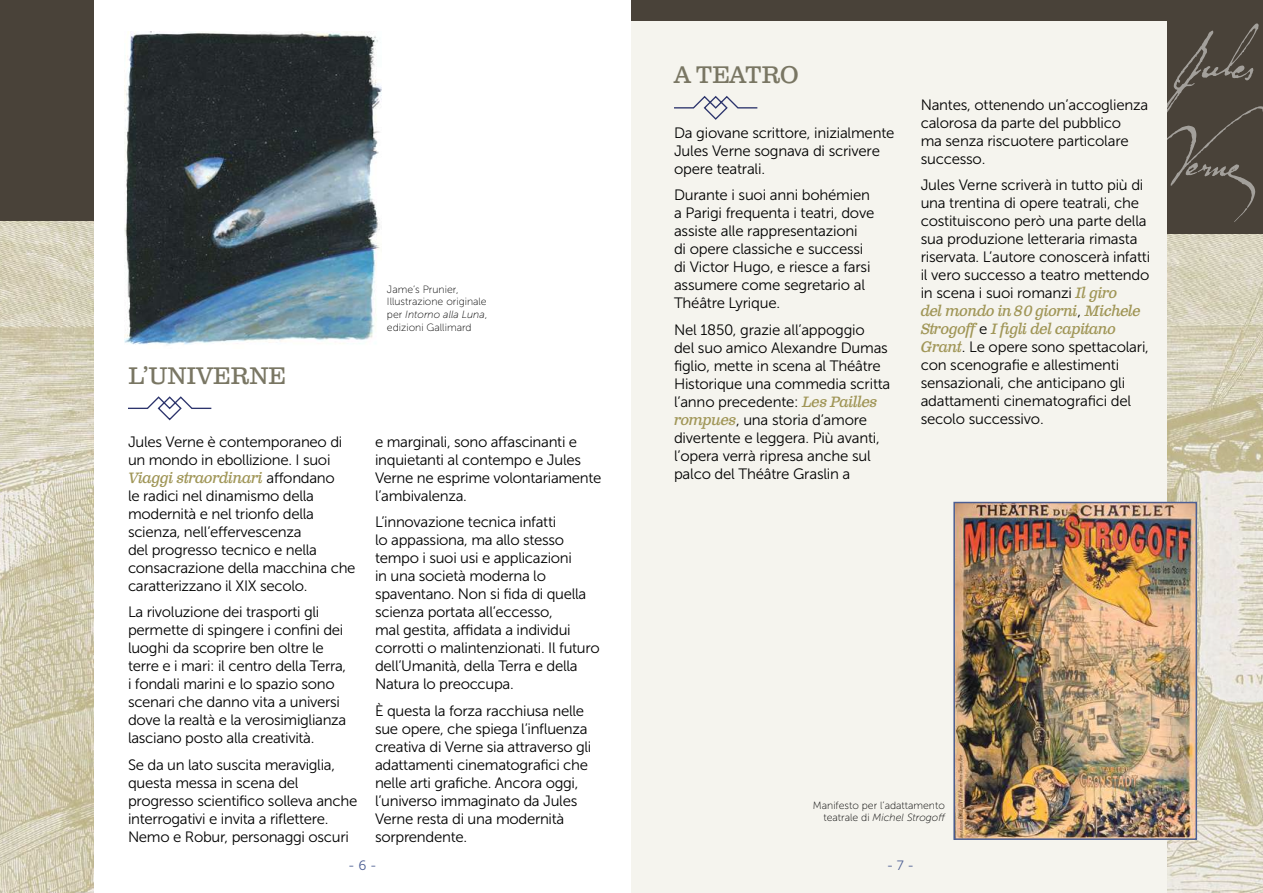
<style>
.page{position:relative;width:1263px;height:893px;background:#fff}
.page>*{position:absolute;margin:0;border:0;box-sizing:border-box;transform-origin:0 0}
.t1{font:24px "Clarendon Text Pro";color:#797663}
.t2{font:15px/18px "Museo Sans 300";letter-spacing:-.02em;color:#000}
.t3{font:italic 15px/18px "Clarendon Text Pro";letter-spacing:-.04em;color:#a09657}
.t4{font:13.5px "Museo Sans 300";color:#4d5f93}
.t5{font:10.5px/12.6px "Museo Sans 100";color:#000}
.s1{font-style:italic}
.s2{font-family:"Museo Sans 300";font-style:normal;color:#000}
.s3{font-family:"Clarendon Text Pro";font-style:italic;color:#a09657}
</style>
<div class="page">
<img style="left:1167px;top:234px;width:96px;height:659px">
<div style="left:631px;top:0;width:632px;height:234px;background:#494239"></div>
<svg style="left:1167px;top:23px;width:96px;height:199px"></svg>
<div style="left:631px;top:21px;width:536px;height:872px;background:#f5f4ee"></div>
<img style="left:0;top:221px;width:94px;height:672px">
<svg style="left:674px;top:96px;width:84px;height:24px"></svg>
<svg style="left:128px;top:396px;width:84px;height:25px"></svg>
<div style="left:0;top:0;width:94px;height:221px;background:#494239"></div>
<img style="left:125px;top:32px;width:257px;height:313px">
<img style="left:956px;top:505px;width:238px;height:332px">
<div style="left:953px;top:502px;width:244px;height:338px;border:2px solid #4d5f93"></div>
<h1 class="t1" style="left:128px;top:361px;width:159px">L’UNIVERNE</h1>
<p class="t5" style="left:387px;top:283px;width:102px">Jame’s Prunier,<br>Illustrazione originale per <span class="s1">Intorno alla Luna</span>, edizioni Gallimard</p>
<p class="t2" style="left:128px;top:433px;width:216px">Jules Verne è contemporaneo di un mondo in ebollizione. I suoi</p>
<p class="t3" style="left:128px;top:469px;width:208px">Viaggi straordinari <span class="s2">affondano</span></p>
<p class="t2" style="left:128px;top:487px;width:229px">le radici nel dinamismo della modernità e nel trionfo della scienza, nell’effervescenza<br>del progresso tecnico e nella consacrazione della macchina che caratterizzano il XIX secolo.</p>
<p class="t2" style="left:128px;top:603px;width:220px">La rivoluzione dei trasporti gli permette di spingere i confini dei luoghi da scoprire ben oltre le terre e i mari: il centro della Terra, i fondali marini e lo spazio sono scenari che danno vita a universi dove la realtà e la verosimiglianza lasciano posto alla creatività.</p>
<p class="t2" style="left:128px;top:756px;width:231px">Se da un lato suscita meraviglia, questa messa in scena del progresso scientifico solleva anche interrogativi e invita a riflettere.<br>Nemo e Robur, personaggi oscuri</p>
<p class="t2" style="left:375px;top:433px;width:228px">e marginali, sono affascinanti e inquietanti al contempo e Jules<br>Verne ne esprime volontariamente l’ambivalenza.</p>
<p class="t2" style="left:375px;top:513px;width:226px">L’innovazione tecnica infatti<br>lo appassiona, ma allo stesso tempo i suoi usi e applicazioni<br>in una società moderna lo spaventano. Non si fida di quella scienza portata all’eccesso,<br>mal gestita, affidata a individui corrotti o malintenzionati. Il futuro dell’Umanità, della Terra e della<br>Natura lo preoccupa.</p>
<p class="t2" style="left:375px;top:702px;width:218px">È questa la forza racchiusa nelle sue opere, che spiega l’influenza creativa di Verne sia attraverso gli adattamenti cinematografici che nelle arti grafiche. Ancora oggi, l’universo immaginato da Jules<br>Verne resta di una modernità sorprendente.</p>
<h1 class="t1" style="left:674px;top:60px;width:126px">A TEATRO</h1>
<p class="t2" style="left:674px;top:124px;width:222px">Da giovane scrittore, inizialmente<br>Jules Verne sognava di scrivere opere teatrali.</p>
<p class="t2" style="left:674px;top:186px;width:202px">Durante i suoi anni bohémien a Parigi frequenta i teatri, dove assiste alle rappresentazioni<br>di opere classiche e successi di Victor Hugo, e riesce a farsi assumere come segretario al<br>Théâtre Lyrique.</p>
<p class="t2" style="left:674px;top:321px;width:218px">Nel 1850, grazie all’appoggio<br>del suo amico Alexandre Dumas figlio, mette in scena al Théâtre<br>Historique una commedia scritta l’anno precedente: <span class="s3">Les Pailles rompues</span>, una storia d’amore divertente e leggera. Più avanti, l’opera verrà ripresa anche sul palco del Théâtre Graslin a</p>
<p class="t2" style="left:921px;top:96px;width:229px">Nantes, ottenendo un’accoglienza calorosa da parte del pubblico<br>ma senza riscuotere particolare successo.</p>
<p class="t2" style="left:921px;top:176px;width:231px">Jules Verne scriverà in tutto più di una trentina di opere teatrali, che costituiscono però una parte della sua produzione letteraria rimasta riservata. L’autore conoscerà infatti il vero successo a teatro mettendo in scena i suoi romanzi <span class="s3">Il giro</span></p>
<p class="t3" style="left:921px;top:302px;width:222px">del mondo in 80 giorni<span class="s2">,</span> Michele<br>Strogoff <span class="s2">e</span> I figli del capitano</p>
<p class="t2" style="left:921px;top:338px;width:230px"><span class="s3">Grant</span>. Le opere sono spettacolari, con scenografie e allestimenti sensazionali, che anticipano gli adattamenti cinematografici del secolo successivo.</p>
<p class="t5" style="left:813px;top:799px;width:134px;text-align:right">Manifesto per l’adattamento teatrale di <span class="s1">Michel Strogoff</span></p>
<p class="t4" style="left:348px;top:858px;width:30px">- 6 -</p>
<p class="t4" style="left:887px;top:858px;width:29px">- 7 -</p>
</div>
